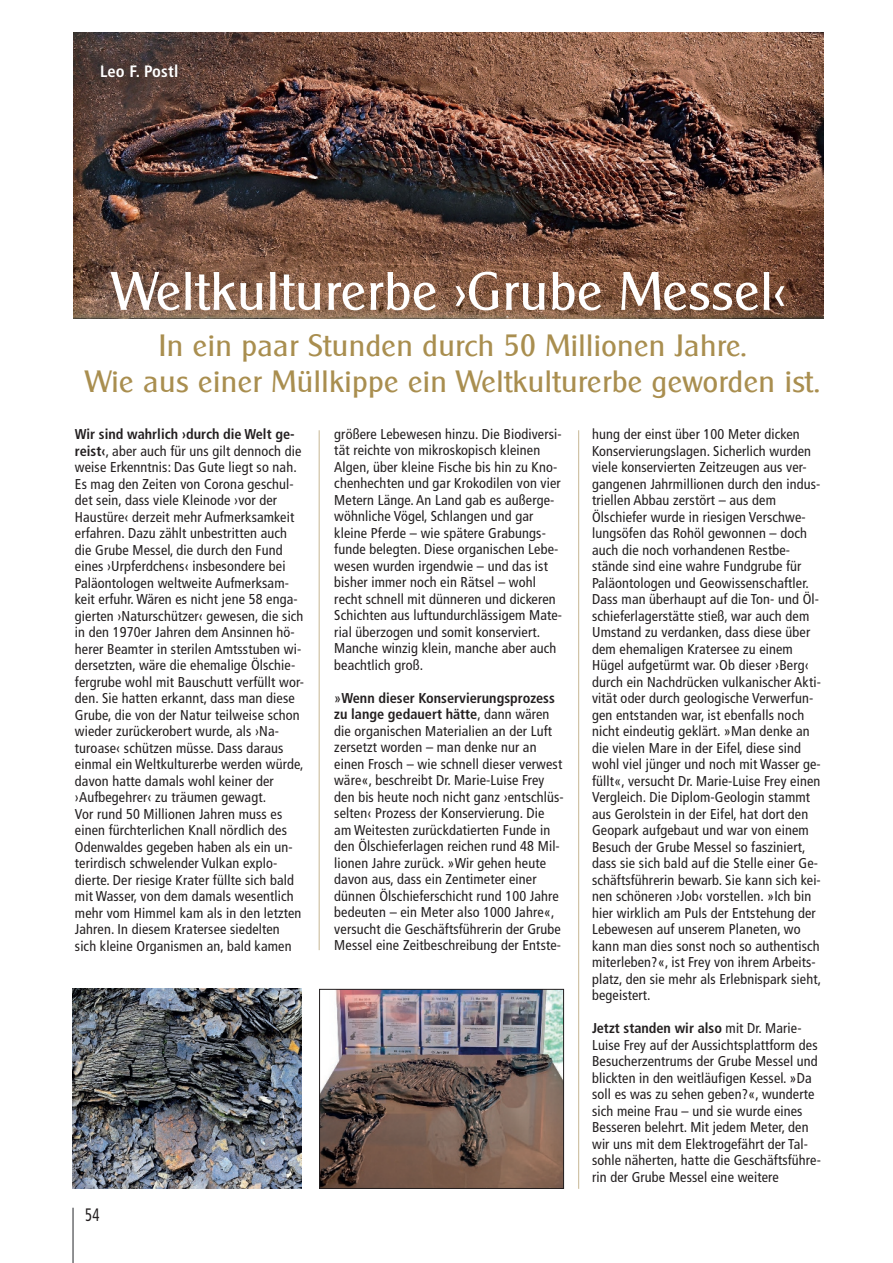
<style>
.page{position:relative;width:893px;height:1263px;background:#fff}
.page>*{position:absolute;margin:0;border:0;box-sizing:border-box;transform-origin:0 0}
.t1{font:52.5px "Clear Gothic Serial";letter-spacing:.015em;color:#fff}
.t2{font:30px/36px "Clear Gothic Serial";letter-spacing:.015em;color:#a98e4f;text-align:center}
.t3{font:condensed 18px "Frutiger LT Pro";color:#231f20;scale:.81 1}
.t4{font:700 condensed 16.5px "Frutiger LT Pro";letter-spacing:.01em;color:#fff}
.t5{font:condensed 14.25px/16.5px "Frutiger LT Pro";letter-spacing:.01em;color:#231f20}
.s1{font-weight:700}
</style>
<div class="page">
<hr style="left:72px;top:1208px;width:2px;height:55px;background:#6c6d70">
<img style="left:74px;top:32px;width:749px;height:287px">
<hr style="left:319px;top:430px;width:1px;height:520px;background:#c7b795">
<hr style="left:578px;top:430px;width:1px;height:759px;background:#c7b795">
<img style="left:72px;top:989px;width:230px;height:200px">
<img style="left:321px;top:991px;width:241px;height:196px">
<div style="left:319px;top:989px;width:245px;height:200px;border:1px solid #231f20"></div>
<p class="t4" style="left:100px;top:65px;width:80px">Leo F. Postl</p>
<h1 class="t1" style="left:112px;top:260px;width:675px">Weltkulturerbe ›Grube Messel‹</h1>
<h2 class="t2" style="left:85px;top:327px;width:736px">In ein paar Stunden durch 50 Millionen Jahre.<br>Wie aus einer Müllkippe ein Weltkulturerbe geworden ist.</h2>
<p class="t5" style="left:334px;top:427px;width:229px">größere Lebewesen hinzu. Die Biodiversi&shy;tät reichte von mikroskopisch kleinen Algen, über kleine Fische bis hin zu Kno&shy;chenhechten und gar Krokodilen von vier Metern Länge. An Land gab es außerge&shy;wöhnliche Vögel, Schlangen und gar kleine Pferde – wie spätere Grabungs&shy;funde belegten. Diese organischen Lebe&shy;wesen wurden irgendwie – und das ist bisher immer noch ein Rätsel – wohl recht schnell mit dünneren und dickeren Schichten aus luftundurchlässigem Mate&shy;rial überzogen und somit konserviert.<br>Manche winzig klein, manche aber auch beachtlich groß.</p>
<p class="t5" style="left:334px;top:691px;width:231px">»<span class="s1">Wenn dieser Konservierungsprozess zu lange gedauert hätte</span>, dann wären die organischen Materialien an der Luft zersetzt worden – man denke nur an einen Frosch – wie schnell dieser verwest wäre«, beschreibt Dr. Marie-Luise Frey den bis heute noch nicht ganz ›entschlüs&shy;selten‹ Prozess der Konservierung. Die am Weitesten zurückdatierten Funde in den Ölschieferlagen reichen rund 48 Mil&shy;lionen Jahre zurück. »Wir gehen heute davon aus, dass ein Zentimeter einer dünnen Ölschieferschicht rund 100 Jahre bedeuten – ein Meter also 1000 Jahre«, versucht die Geschäftsführerin der Grube Messel eine Zeitbeschreibung der Entste-</p>
<p class="t5" style="left:75px;top:427px;width:231px"><span class="s1">Wir sind wahrlich ›durch die Welt ge&shy;reist‹</span>, aber auch für uns gilt dennoch die weise Erkenntnis: Das Gute liegt so nah.<br>Es mag den Zeiten von Corona geschul&shy;det sein, dass viele Kleinode ›vor der Haustüre‹ derzeit mehr Aufmerksamkeit erfahren. Dazu zählt unbestritten auch die Grube Messel, die durch den Fund eines ›Urpferdchens‹ insbesondere bei Paläontologen weltweite Aufmerksam&shy;keit erfuhr. Wären es nicht jene 58 enga&shy;gierten ›Naturschützer‹ gewesen, die sich in den 1970er Jahren dem Ansinnen hö&shy;herer Beamter in sterilen Amtsstuben wi&shy;dersetzten, wäre die ehemalige Ölschie&shy;fergrube wohl mit Bauschutt verfüllt wor&shy;den. Sie hatten erkannt, dass man diese Grube, die von der Natur teilweise schon wieder zurückerobert wurde, als ›Na&shy;turoase‹ schützen müsse. Dass daraus einmal ein Weltkulturerbe werden würde, davon hatte damals wohl keiner der ›Aufbegehrer‹ zu träumen gewagt.<br>Vor rund 50 Millionen Jahren muss es einen fürchterlichen Knall nördlich des Odenwaldes gegeben haben als ein un&shy;terirdisch schwelender Vulkan explo&shy;dierte. Der riesige Krater füllte sich bald mit Wasser, von dem damals wesentlich mehr vom Himmel kam als in den letzten Jahren. In diesem Kratersee siedelten sich kleine Organismen an, bald kamen</p>
<p class="t5" style="left:592px;top:427px;width:231px">hung der einst über 100 Meter dicken Konservierungslagen. Sicherlich wurden viele konservierten Zeitzeugen aus ver&shy;gangenen Jahrmillionen durch den indus&shy;triellen Abbau zerstört – aus dem Ölschiefer wurde in riesigen Verschwe&shy;lungsöfen das Rohöl gewonnen – doch auch die noch vorhandenen Restbe&shy;stände sind eine wahre Fundgrube für Paläontologen und Geowissenschaftler.<br>Dass man überhaupt auf die Ton- und Öl&shy;schieferlagerstätte stieß, war auch dem Umstand zu verdanken, dass diese über dem ehemaligen Kratersee zu einem Hügel aufgetürmt war. Ob dieser ›Berg‹ durch ein Nachdrücken vulkanischer Akti&shy;vität oder durch geologische Verwerfun&shy;gen entstanden war, ist ebenfalls noch nicht eindeutig geklärt. »Man denke an die vielen Mare in der Eifel, diese sind wohl viel jünger und noch mit Wasser ge&shy;füllt«, versucht Dr. Marie-Luise Frey einen Vergleich. Die Diplom-Geologin stammt aus Gerolstein in der Eifel, hat dort den Geopark aufgebaut und war von einem Besuch der Grube Messel so fasziniert, dass sie sich bald auf die Stelle einer Ge&shy;schäftsführerin bewarb. Sie kann sich kei&shy;nen schöneren ›Job‹ vorstellen. »Ich bin hier wirklich am Puls der Entstehung der Lebewesen auf unserem Planeten, wo kann man dies sonst noch so authentisch miterleben?«, ist Frey von ihrem Arbeits&shy;platz, den sie mehr als Erlebnispark sieht, begeistert.</p>
<p class="t5" style="left:592px;top:1021px;width:230px"><span class="s1">Jetzt standen wir also</span> mit Dr. Marie-Luise Frey auf der Aussichtsplattform des Besucherzentrums der Grube Messel und blickten in den weitläufigen Kessel. »Da soll es was zu sehen geben?«, wunderte sich meine Frau – und sie wurde eines Besseren belehrt. Mit jedem Meter, den wir uns mit dem Elektrogefährt der Tal&shy;sohle näherten, hatte die Geschäftsführe&shy;rin der Grube Messel eine weitere</p>
<p class="t3" style="left:85px;top:1208px;width:19px">54</p>
</div>
